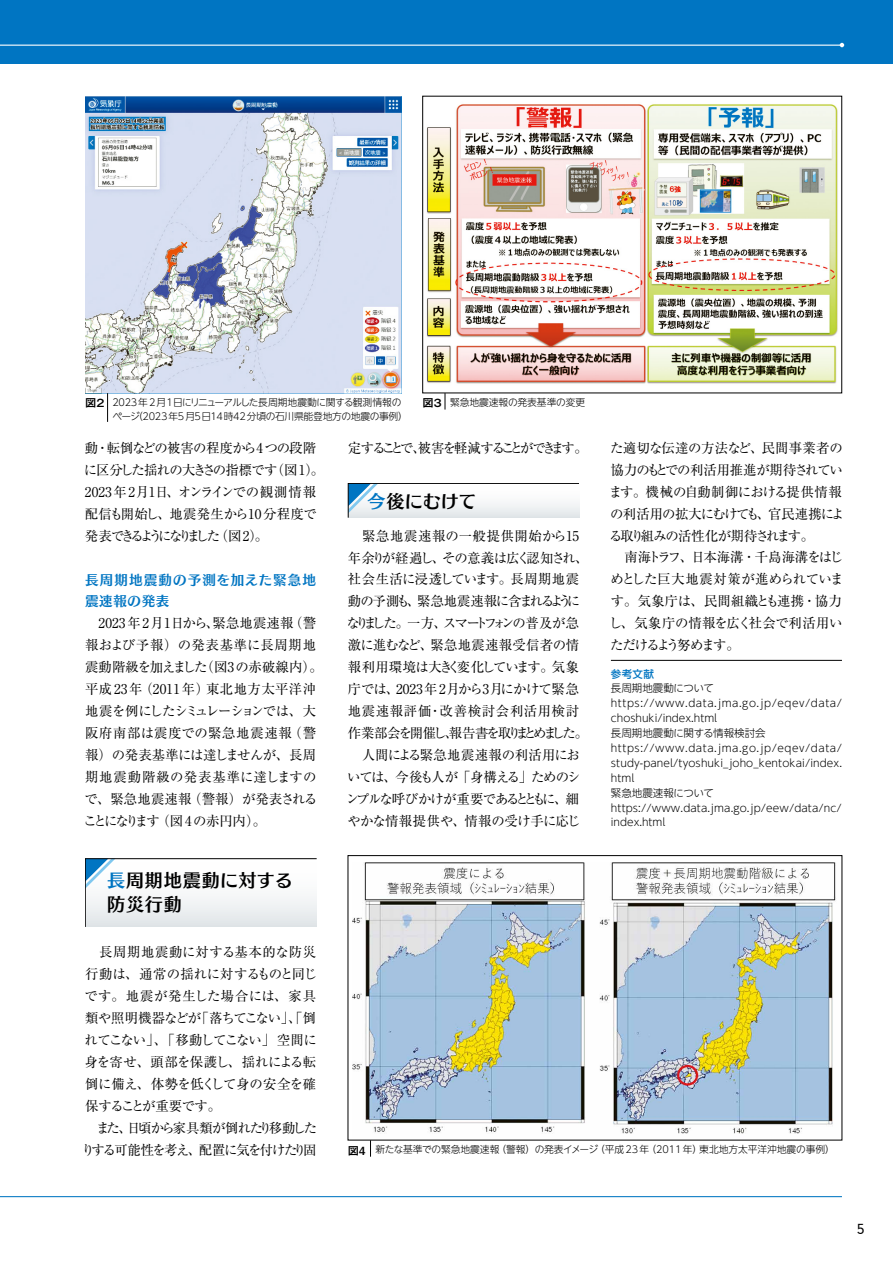
<style>
.page{position:relative;width:893px;height:1263px;background:#fff}
.page>*{position:absolute;margin:0;border:0;box-sizing:border-box;transform-origin:0 0}
.t1{font:18px/24px "Skip Std B";letter-spacing:.05em;color:#000}
.t2{font:13.8px "Geometric 706 BT Medium B";color:#000}
.t3{font:13.5px/21.9px "Ryumin Pro";letter-spacing:-.03em;color:#000}
.t4{font:13.5px/21.9px "Ryumin Pro";letter-spacing:.01em;color:#000}
.t5{font:13.5px/21.9px "Ryumin Pro";letter-spacing:-.05em;color:#000}
.t6{font:13.5px/21.9px "Skip Std B";letter-spacing:.075em;color:#0075c2}
.t7{font:13.5px "Ryumin Pro";letter-spacing:-.17em;color:#000}
.t8{font:300 10.5px/14.9px "UD Shin Go NT Pro";letter-spacing:.01em;color:#000}
.t9{font:500 10.5px "UD Shin Go NT Pro";color:#0075c2}
.t10{font:300 9.75px/13.8px "UD Shin Go NT Pro";letter-spacing:-.02em;color:#000}
.s1{font-family:"Midashi Go Pro MB31";font-weight:400;font-size:11.25px}
.s2{color:#0075c2}
</style>
<div class="page">
<div style="left:0;top:0;width:893px;height:63px;background:#0075c2"></div>
<hr style="left:0;top:1196px;width:842px;height:1px;background:#0075c2">
<svg style="left:0;top:42px;width:843px;height:22px"></svg>
<svg style="left:840px;top:43px;width:4px;height:4px"></svg>
<svg style="left:85px;top:858px;width:231px;height:69px"></svg>
<svg style="left:348px;top:483px;width:231px;height:34px"></svg>
<hr style="left:611px;top:660px;width:231px;height:1px;background:#000">
<img style="left:85px;top:96px;width:316px;height:297px">
<img style="left:426px;top:104px;width:412px;height:280px">
<img style="left:352px;top:862px;width:484px;height:272px">
<div style="left:348px;top:855px;width:494px;height:285px;border:1px solid #000"></div>
<svg style="left:370px;top:1140px;width:1px;height:17px"></svg>
<svg style="left:107px;top:393px;width:1px;height:29px"></svg>
<svg style="left:445px;top:393px;width:1px;height:17px"></svg>
<p class="t10" style="left:112px;top:395px;width:297px;text-indent:-27px"><span class="s1">図２</span> 2023年2月1日にリニューアルした長周期地震動に関する観測情報のページ（2023年5月5日14時42分頃の石川県能登地方の地震の事例）</p>
<p class="t10" style="left:422px;top:395px;width:164px"><span class="s1">図３</span> 緊急地震速報の発表基準の変更</p>
<p class="t5" style="left:84px;top:436px;width:242px">動・転倒などの被害の程度から4つの段階に区分した揺れの大きさの指標です（図 1）。<br>2023年 2月1日、オンラインでの観測情報配信も開始し、地震発生から10分程度で発表できるようになりました（図 2）。</p>
<p class="t6" style="left:85px;top:568px;width:232px">長周期地震動の予測を加えた緊急地震速報の発表</p>
<p class="t4" style="left:84px;top:611px;width:241px">　2023年 2月1日から、緊急地震速報（警報および予報）の発表基準に長周期地震動階級を加えました（図3の赤破線内）。平成23年（2011年）東北地方太平洋沖地震を例にしたシミュレーションでは、大阪府南部は震度での緊急地震速報（警報）の発表基準には達しませんが、長周期地震動階級の発表基準に達しますので、緊急地震速報（警報）が発表されることになります（図 4 の赤円内）。</p>
<p class="t7" style="left:348px;top:437px;width:241px">定することで、被害を軽減することができます。</p>
<h1 class="t1" style="left:367px;top:488px;width:111px"><span class="s2">今</span>後にむけて</h1>
<p class="t3" style="left:346px;top:524px;width:244px">　緊急地震速報の一般提供開始から15年余りが経過し、その意義は広く認知され、社会生活に浸透しています。長周期地震動の予測も、緊急地震速報に含まれるようになりました。一方、スマートフォンの普及が急激に進むなど、緊急地震速報受信者の情報利用環境は大きく変化しています。気象庁では、2023年 2月から3月にかけて緊急地震速報評価・改善検討会利活用検討作業部会を開催し、報告書を取りまとめました。　人間による緊急地震速報の利活用においては、今後も人が「身構える」ためのシンプルな呼びかけが重要であるとともに、細やかな情報提供や、情報の受け手に応じ</p>
<p class="t3" style="left:609px;top:436px;width:237px">た適切な伝達の方法など、民間事業者の協力のもとでの利活用推進が期待されています。機械の自動制御における提供情報の利活用の拡大にむけても、官民連携による取り組みの活性化が期待されます。<br>　南海トラフ、日本海溝・千島海溝をはじめとした巨大地震対策が進められています。気象庁は、民間組織とも連携・協力し、気象庁の情報を広く社会で利活用いただけるよう努めます。</p>
<p class="t9" style="left:611px;top:665px;width:45px">参考文献</p>
<p class="t8" style="left:611px;top:681px;width:233px">長周期地震動についてhttps://www.data.jma.go.jp/eqev/data/ choshuki/index.html<br>長周期地震動に関する情報検討会https://www.data.jma.go.jp/eqev/data/ study-panel/tyoshuki_joho_kentokai/index. html<br>緊急地震速報についてhttps://www.data.jma.go.jp/eew/data/nc/ index.html</p>
<h1 class="t1" style="left:107px;top:868px;width:187px"><span class="s2">長</span>周期地震動に対する防災行動</h1>
<p class="t3" style="left:82px;top:940px;width:237px">　長周期地震動に対する基本的な防災行動は、通常の揺れに対するものと同じです。地震が発生した場合には、家具類や照明機器などが「落ちてこない」、「倒れてこない」、「移動してこない」空間に身を寄せ、頭部を保護し、揺れによる転倒に備え、体勢を低くして身の安全を確保することが重要です。<br>　また、日頃から家具類が倒れたり移動したりする可能性を考え、配置に気を付けたり固</p>
<p class="t10" style="left:348px;top:1142px;width:488px"><span class="s1">図4</span> 新たな基準での緊急地震速報（警報）の発表イメージ（平成23年（2011年）東北地方太平洋沖地震の事例）</p>
<p class="t2" style="left:857px;top:1219px;width:9px">5</p>
</div>
